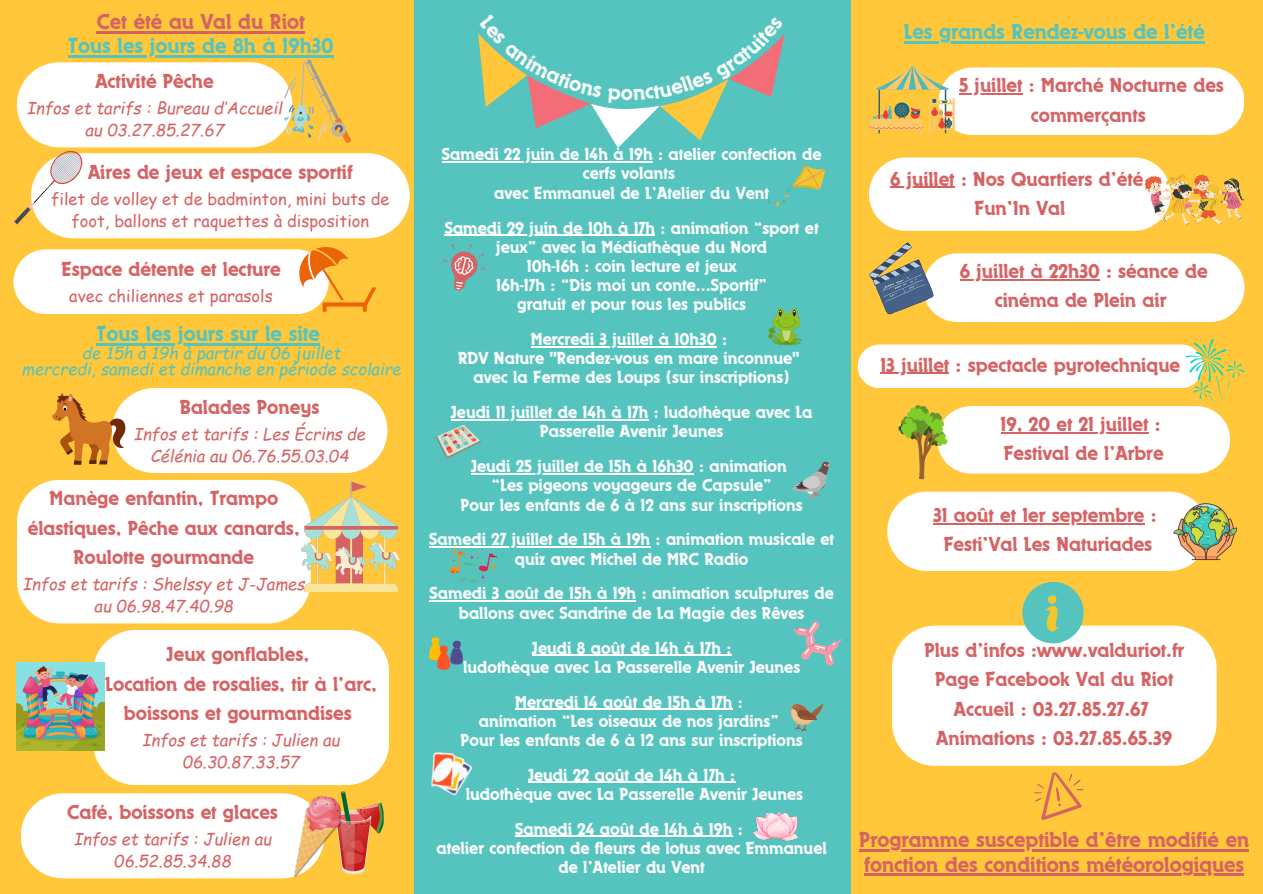
<style>
.page{position:relative;width:1263px;height:894px;background:#fff}
.page>*{position:absolute;margin:0;border:0;box-sizing:border-box;transform-origin:0 0}
.t1{font:500 22.5px/24.8px "Dynamo Com";color:#d66364}
.t2{font:500 22.5px "Dynamo Com";color:#56c4be}
.t3{font:500 21px/29.2px "Dynamo Com";color:#d66364;text-align:center}
.t4{font:500 18px/19.2px "Dynamo Com";color:#fff;text-align:center}
.t5{font:italic 16.5px/22.5px "Comic Sans MS";color:#d66364;text-align:center}
.t6{font:16.5px/22.5px "Comic Sans MS";color:#d66364;text-align:center}
.t7{font:italic 16.5px "Comic Sans MS";color:#56c4be}
</style>
<div class="page">
<div style="left:0;top:0;width:1263px;height:893px;background:#ffc739"></div>
<div style="left:414px;top:0;width:437px;height:893px;background:#56c4be"></div>
<div style="left:17px;top:62px;width:275px;height:85px;background:#fff;border-radius:42px"></div>
<svg style="left:284px;top:59px;width:67px;height:84px"></svg>
<div style="left:112px;top:388px;width:275px;height:85px;background:#fff;border-radius:42px"></div>
<svg style="left:52px;top:393px;width:74px;height:71px"></svg>
<svg style="left:17px;top:480px;width:384px;height:143px"></svg>
<div style="left:93px;top:630px;width:296px;height:154px;background:#fff"></div>
<img style="left:17px;top:662px;width:88px;height:87px">
<div style="left:21px;top:793px;width:303px;height:85px;background:#fff;border-radius:42px"></div>
<svg style="left:340px;top:791px;width:44px;height:82px"></svg>
<img style="left:293px;top:793px;width:52px;height:86px">
<hr style="left:442px;top:161px;width:211px;height:1px;background:#fff">
<hr style="left:445px;top:234px;width:210px;height:2px;background:#fff">
<hr style="left:531px;top:346px;width:186px;height:1px;background:#fff">
<hr style="left:451px;top:419px;width:197px;height:1px;background:#fff">
<hr style="left:471px;top:473px;width:223px;height:1px;background:#fff">
<hr style="left:429px;top:546px;width:221px;height:1px;background:#fff">
<hr style="left:429px;top:600px;width:207px;height:1px;background:#fff">
<hr style="left:532px;top:654px;width:199px;height:1px;background:#fff">
<hr style="left:515px;top:708px;width:217px;height:1px;background:#fff">
<hr style="left:528px;top:781px;width:45px;height:1px;background:#fff">
<hr style="left:573px;top:781px;width:162px;height:1px;background:#fff">
<hr style="left:515px;top:835px;width:217px;height:1px;background:#fff">
<svg style="left:443px;top:244px;width:42px;height:47px"></svg>
<img style="left:769px;top:308px;width:32px;height:36px">
<svg style="left:436px;top:420px;width:47px;height:39px"></svg>
<div style="left:31px;top:153px;width:379px;height:85px;background:#fff;border-radius:42px"></div>
<svg style="left:765px;top:165px;width:61px;height:41px"></svg>
<svg style="left:791px;top:461px;width:38px;height:37px"></svg>
<svg style="left:788px;top:704px;width:36px;height:27px"></svg>
<img style="left:754px;top:812px;width:43px;height:28px">
<img style="left:430px;top:752px;width:43px;height:44px">
<img style="left:430px;top:637px;width:32px;height:32px">
<svg style="left:13px;top:247px;width:363px;height:67px"></svg>
<svg style="left:14px;top:151px;width:68px;height:74px"></svg>
<svg style="left:869px;top:62px;width:375px;height:73px"></svg>
<div style="left:869px;top:157px;width:302px;height:74px;background:#fff;border-radius:37px"></div>
<hr style="left:890px;top:187px;width:65px;height:1px;background:#d66364">
<img style="left:1145px;top:173px;width:99px;height:52px">
<div style="left:923px;top:253px;width:321px;height:69px;background:#fff;border-radius:34px"></div>
<hr style="left:960px;top:279px;width:140px;height:1px;background:#d66364">
<svg style="left:869px;top:242px;width:65px;height:72px"></svg>
<div style="left:858px;top:344px;width:345px;height:44px;background:#fff;border-radius:22px"></div>
<hr style="left:880px;top:372px;width:69px;height:1px;background:#d66364">
<svg style="left:898px;top:339px;width:346px;height:140px"></svg>
<svg style="left:887px;top:491px;width:350px;height:79px"></svg>
<div style="left:892px;top:625px;width:324px;height:140px;background:#fff"></div>
<svg style="left:1022px;top:582px;width:62px;height:61px"></svg>
<svg style="left:1034px;top:772px;width:49px;height:48px"></svg>
<svg style="left:793px;top:621px;width:49px;height:44px"></svg>
<svg style="left:450px;top:545px;width:48px;height:37px"></svg>
<hr style="left:97px;top:32px;width:208px;height:2px;background:#d66364">
<hr style="left:68px;top:55px;width:266px;height:3px;background:#56c4be">
<hr style="left:96px;top:343px;width:224px;height:2px;background:#56c4be">
<hr style="left:904px;top:41px;width:301px;height:2px;background:#56c4be">
<hr style="left:859px;top:848px;width:390px;height:3px;background:#d66364">
<hr style="left:864px;top:873px;width:380px;height:2px;background:#d66364">
<svg style="left:478px;top:33px;width:307px;height:115px"></svg>
<p class="t1" style="left:97px;top:10px;width:210px">Cet été au Val du Riot</p>
<p class="t2" style="left:68px;top:33px;width:267px">Tous les jours de 8h à 19h30</p>
<h1 class="t3" style="left:95px;top:67px;width:120px">Activité Pêche</h1>
<p class="t5" style="left:27px;top:96px;width:257px">Infos et tarifs : Bureau d’Accueil au 03.27.85.27.67</p>
<p class="t3" style="left:88px;top:157px;width:266px">Aires de jeux et espace sportif</p>
<p class="t6" style="left:51px;top:187px;width:340px">filet de volley et de badminton, mini buts de foot, ballons et raquettes à disposition</p>
<p class="t3" style="left:61px;top:255px;width:221px">Espace détente et lecture</p>
<p class="t6" style="left:69px;top:284px;width:205px">avec chiliennes et parasols</p>
<p class="t2" style="left:96px;top:320px;width:225px">Tous les jours sur le site</p>
<p class="t7" style="left:82px;top:341px;width:260px">de 15h à 19h à partir du 06 juillet</p>
<p class="t7" style="left:22px;top:356px;width:381px">mercredi, samedi et dimanche en période scolaire</p>
<h3 class="t3" style="left:180px;top:392px;width:141px">Balades Poneys</h3>
<h3 class="t5" style="left:134px;top:421px;width:233px">Infos et tarifs : Les Écrins de<br>Célénia au 06.76.55.03.04</h3>
<h3 class="t3" style="left:28px;top:484px;width:273px">Manège enfantin, Trampo élastiques, Pêche aux canards,<br>Roulotte gourmande</h3>
<h3 class="t5" style="left:23px;top:572px;width:284px">Infos et tarifs : Shelssy et J-James au 06.98.47.40.98</h3>
<h3 class="t3" style="left:105px;top:639px;width:273px">Jeux gonflables,<br>Location de rosalies, tir à l’arc, boissons et gourmandises</h3>
<h3 class="t5" style="left:142px;top:727px;width:199px">Infos et tarifs : Julien au<br>06.30.87.33.57</h3>
<h3 class="t3" style="left:67px;top:797px;width:212px">Café, boissons et glaces</h3>
<h3 class="t5" style="left:74px;top:826px;width:199px">Infos et tarifs : Julien au<br>06.52.85.34.88</h3>
<h3 class="t4" style="left:442px;top:145px;width:381px">Samedi 22 juin de 14h à 19h : atelier confection de cerfs volants<br>avec Emmanuel de L’Atelier du Vent</h3>
<h3 class="t4" style="left:445px;top:218px;width:375px">Samedi 29 juin de 10h à 17h : animation “sport et jeux” avec la Médiathèque du Nord<br>10h-16h : coin lecture et jeux<br>16h-17h : “Dis moi un conte...Sportif”<br>gratuit et pour tous les publics</h3>
<h3 class="t4" style="left:458px;top:329px;width:343px">Mercredi 3 juillet à 10h30 :<br>RDV Nature "Rendez-vous en mare inconnue" avec la Ferme des Loups (sur inscriptions)</h3>
<p class="t4" style="left:451px;top:402px;width:363px">Jeudi 11 juillet de 14h à 17h : ludothèque avec La<br>Passerelle Avenir Jeunes</p>
<p class="t4" style="left:460px;top:456px;width:344px">Jeudi 25 juillet de 15h à 16h30 : animation “Les pigeons voyageurs de Capsule”<br>Pour les enfants de 6 à 12 ans sur inscriptions</p>
<p class="t4" style="left:429px;top:530px;width:406px">Samedi 27 juillet de 15h à 19h : animation musicale et quiz avec Michel de MRC Radio</p>
<p class="t4" style="left:429px;top:584px;width:406px">Samedi 3 août de 15h à 19h : animation sculptures de ballons avec Sandrine de La Magie des Rêves</p>
<p class="t4" style="left:463px;top:638px;width:339px">Jeudi 8 août de 14h à 17h :<br>ludothèque avec La Passerelle Avenir Jeunes</p>
<p class="t4" style="left:460px;top:692px;width:344px">Mercredi 14 août de 15h à 17h :<br>animation “Les oiseaux de nos jardins”<br>Pour les enfants de 6 à 12 ans sur inscriptions</p>
<p class="t4" style="left:466px;top:765px;width:339px">Jeudi 22 août de 14h à 17h :<br>ludothèque avec La Passerelle Avenir Jeunes</p>
<p class="t4" style="left:437px;top:819px;width:392px">Samedi 24 août de 14h à 19h :<br>atelier confection de fleurs de lotus avec Emmanuel de l’Atelier du Vent</p>
<p class="t2" style="left:904px;top:18px;width:302px">Les grands Rendez-vous de l’été</p>
<p class="t3" style="left:959px;top:71px;width:266px">5 juillet : Marché Nocturne des commerçants</p>
<p class="t3" style="left:890px;top:164px;width:255px">6 juillet : Nos Quartiers d’été<br>Fun’In Val</p>
<p class="t3" style="left:960px;top:257px;width:249px">6 juillet à 22h30 : séance de cinéma de Plein air</p>
<p class="t3" style="left:880px;top:350px;width:301px">13 juillet : spectacle pyrotechnique</p>
<p class="t3" style="left:1000px;top:409px;width:164px;text-align:left">19, 20 et 21 juillet :<br>Festival de l’Arbre</p>
<p class="t3" style="left:933px;top:500px;width:225px">31 août et 1er septembre :<br>Festi’Val Les Naturiades</p>
<p class="t3" style="left:924px;top:635px;width:261px">Plus d’infos :www.valduriot.fr<br>Page Facebook Val du Riot<br>Accueil : 03.27.85.27.67<br>Animations : 03.27.85.65.39</p>
<p class="t1" style="left:859px;top:827px;width:391px">Programme susceptible d’être modifié en fonction des conditions météorologiques</p>
</div>
